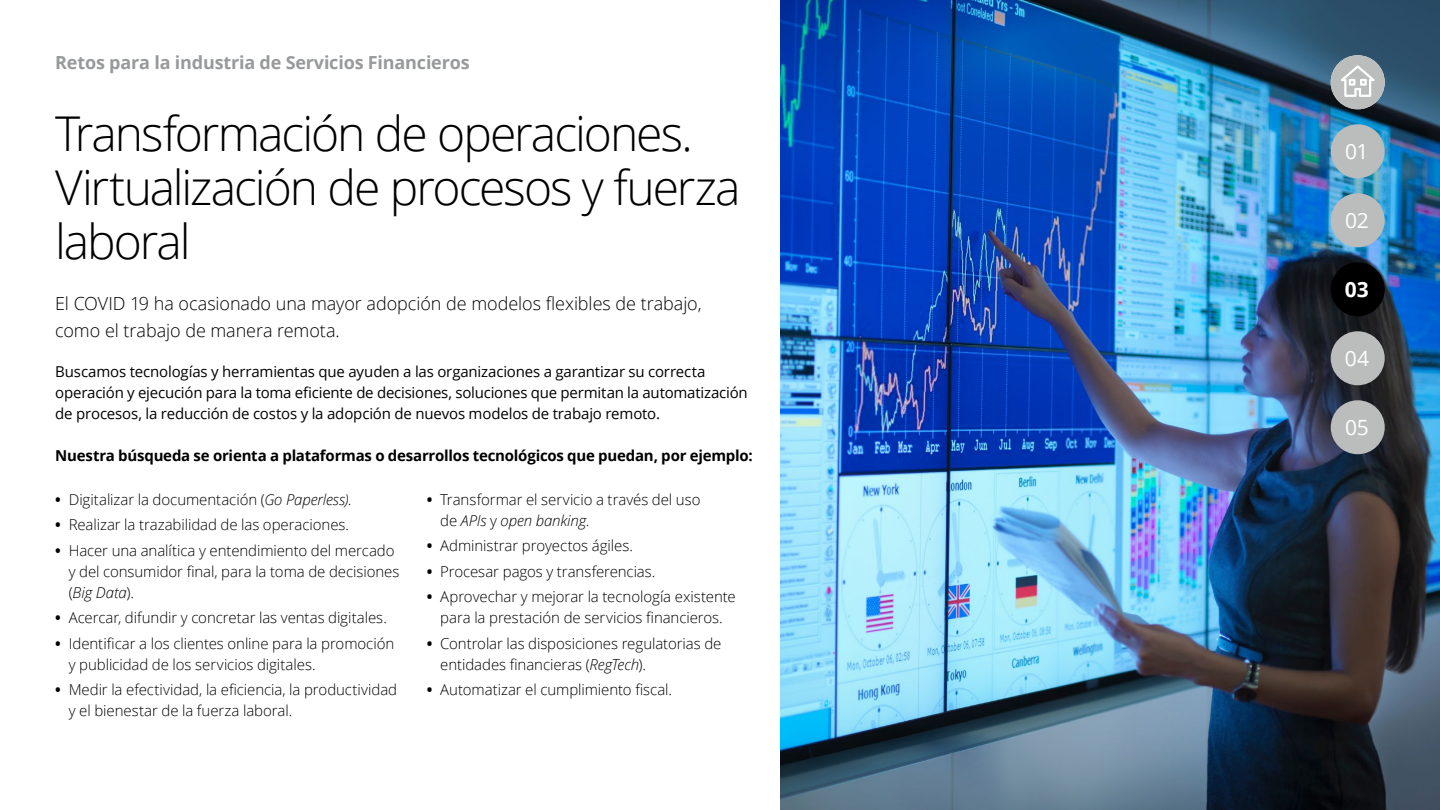
<style>
.page{position:relative;width:1440px;height:810px;background:#fff}
.page>*{position:absolute;margin:0;border:0;box-sizing:border-box;transform-origin:0 0}
.t1{font:300 48px/54px "Open Sans";letter-spacing:-.045em;color:#000}
.t2{font:21px "Open Sans";letter-spacing:-.02em;color:#fff}
.t3{font:700 21px "Open Sans";color:#fff}
.t4{font:300 18px/27px "Open Sans";letter-spacing:-.005em;color:#000}
.t5{font:700 18px "Open Sans";letter-spacing:-.01em;color:#97999b}
.t6{font:300 15px/21px "Open Sans";letter-spacing:-.005em;color:#000}
.t7{font:15px/21px "Open Sans";letter-spacing:-.01em;color:#000}
.t8{font:700 15px "Open Sans";letter-spacing:-.015em;color:#000}
.s1{font-weight:700}
.s2{font-style:italic}
</style>
<div class="page">
<img style="left:780px;top:0;width:660px;height:810px">
<div style="left:1331px;top:400px;width:54px;height:54px;background:#bbbcbc;border-radius:50%"></div>
<div style="left:1331px;top:331px;width:54px;height:54px;background:#bbbcbc;border-radius:50%"></div>
<div style="left:1331px;top:193px;width:54px;height:54px;background:#bbbcbc;border-radius:50%"></div>
<svg style="left:1331px;top:55px;width:54px;height:54px;background:#a4abaf"></svg>
<div style="left:1331px;top:262px;width:54px;height:54px;background:#000;border-radius:50%"></div>
<div style="left:1331px;top:124px;width:54px;height:54px;background:#bbbcbc;border-radius:50%"></div>
<p class="t5" style="left:55px;top:50px;width:416px">Retos para la industria de Servicios Financieros</p>
<h1 class="t1" style="left:55px;top:106px;width:687px">Transformación de operaciones.<br>Virtualización de procesos y fuerza laboral</h1>
<p class="t4" style="left:55px;top:290px;width:648px">El COVID 19 ha ocasionado una mayor adopción de modelos flexibles de trabajo, como el trabajo de manera remota.</p>
<p class="t7" style="left:55px;top:361px;width:694px">Buscamos tecnologías y herramientas que ayuden a las organizaciones a garantizar su correcta operación y ejecución para la toma eficiente de decisiones, soluciones que permitan la automatización de procesos, la reducción de costos y la adopción de nuevos modelos de trabajo remoto.</p>
<p class="t8" style="left:55px;top:445px;width:699px">Nuestra búsqueda se orienta a plataformas o desarrollos tecnológicos que puedan, por ejemplo:</p>
<p class="t6" style="left:55px;top:488px;width:298px"><span class="s1">•</span> Digitalizar la documentación (<span class="s2">Go Paperless).</span></p>
<p class="t6" style="left:55px;top:514px;width:295px"><span class="s1">•</span> Realizar la trazabilidad de las operaciones.</p>
<p class="t6" style="left:69px;top:539px;width:332px;text-indent:-14px"><span class="s1">•</span> Hacer una analítica y entendimiento del mercado y del consumidor final, para la toma de decisiones (<span class="s2">Big Data</span>).</p>
<p class="t6" style="left:55px;top:607px;width:333px"><span class="s1">•</span> Acercar, difundir y concretar las ventas digitales.</p>
<p class="t6" style="left:69px;top:632px;width:327px;text-indent:-13px"><span class="s1">•</span> Identificar a los clientes online para la promoción y publicidad de los servicios digitales.</p>
<p class="t6" style="left:69px;top:679px;width:330px;text-indent:-14px"><span class="s1">•</span> Medir la efectividad, la eficiencia, la productividad y el bienestar de la fuerza laboral.</p>
<p class="t6" style="left:440px;top:488px;width:262px;text-indent:-13px"><span class="s1">•</span> Transformar el servicio a través del uso de <span class="s2">APIs</span> y <span class="s2">open banking</span>.</p>
<p class="t6" style="left:427px;top:535px;width:208px"><span class="s1">•</span> Administrar proyectos ágiles.</p>
<p class="t6" style="left:427px;top:560px;width:230px"><span class="s1">•</span> Procesar pagos y transferencias.</p>
<p class="t6" style="left:427px;top:586px;width:311px;text-align:center"><span class="s1">•</span> Aprovechar y mejorar la tecnología existente para la prestación de servicios financieros.</p>
<p class="t6" style="left:440px;top:632px;width:283px;text-indent:-14px"><span class="s1">•</span> Controlar las disposiciones regulatorias de entidades financieras (<span class="s2">RegTech</span>).</p>
<p class="t6" style="left:427px;top:679px;width:247px"><span class="s1">•</span> Automatizar el cumplimiento fiscal.</p>
<h2 class="t2" style="left:1345px;top:137px;width:25px">01</h2>
<h2 class="t2" style="left:1345px;top:206px;width:25px">02</h2>
<h2 class="t3" style="left:1345px;top:275px;width:25px">03</h2>
<h2 class="t2" style="left:1345px;top:344px;width:26px">04</h2>
<h2 class="t2" style="left:1345px;top:413px;width:25px">05</h2>
</div>
